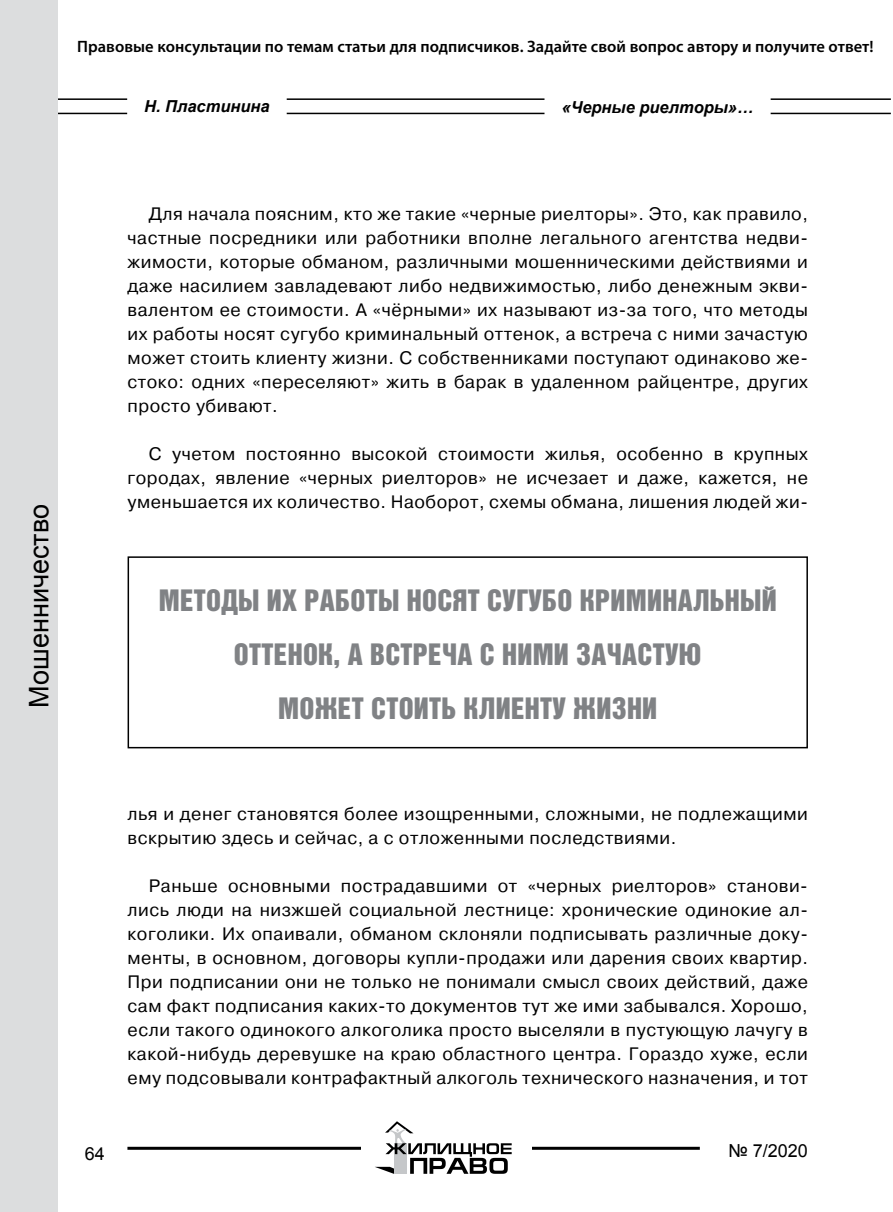
<style>
.page{position:relative;width:893px;height:1212px;background:#fff}
.page>*{position:absolute;margin:0;border:0;box-sizing:border-box;transform-origin:0 0}
.t1{font:30px/54px "Bastion Kontrast Alt C";letter-spacing:.01em;color:#808285;text-align:center}
.t2{font:27px "Arial";color:#000}
.t3{font:18px/24px "Pragmatica";letter-spacing:.03em;color:#000;text-align:justify}
.t4{font:18px "Arial";color:#000}
.t5{font:600 16.5px "Myriad Pro";letter-spacing:.005em;color:#000}
.t6{font:italic 700 16.5px "Arial";color:#000}
</style>
<div class="page">
<hr style="left:34px;top:98px;width:857px;height:2px;background:#000">
<hr style="left:34px;top:113px;width:857px;height:1px;background:#000">
<div style="left:0;top:0;width:58px;height:1212px;background:#dcddde"></div>
<div style="left:127px;top:95px;width:160px;height:23px;background:#fff"></div>
<div style="left:544px;top:96px;width:227px;height:22px;background:#fff"></div>
<hr style="left:127px;top:1147px;width:573px;height:3px;background:#000">
<div style="left:361px;top:1108px;width:170px;height:85px;background:#fff"></div>
<svg style="left:375px;top:1121px;width:137px;height:53px"></svg>
<div style="left:128px;top:556px;width:680px;height:192px;border:2px solid #000"></div>
<p class="t5" style="left:77px;top:36px;width:798px">Правовые консультации по темам статьи для подписчиков. Задайте свой вопрос автору и получите ответ!</p>
<p class="t6" style="left:144px;top:96px;width:127px">Н. Пластинина</p>
<p class="t6" style="left:561px;top:96px;width:194px">«Черные риелторы»…</p>
<h2 class="t2" style="left:21px;top:708px;width:205px;rotate:-90deg">Мошенничество</h2>
<p class="t3" style="left:128px;top:203px;width:682px;text-indent:21px">Для начала поясним, кто же такие «черные риелторы». Это, как правило, частные посредники или работники вполне легального агентства недви&shy;жимости, которые обманом, различными мошенническими действиями и даже насилием завладевают либо недвижимостью, либо денежным экви&shy;валентом ее стоимости. А «чёрными» их называют из-за того, что методы их работы носят сугубо криминальный оттенок, а встреча с ними зачастую может стоить клиенту жизни. С собственниками поступают одинаково же&shy;стоко: одних «переселяют» жить в барак в удаленном райцентре, других просто убивают.</p>
<p class="t3" style="left:128px;top:442px;width:682px;text-indent:21px">С учетом постоянно высокой стоимости жилья, особенно в крупных городах, явление «черных риелторов» не исчезает и даже, кажется, не уменьшается их количество. Наоборот, схемы обмана, лишения людей жи-</p>
<h1 class="t1" style="left:159px;top:573px;width:619px">методы их работы носят сугубо криминальный оттенок, а встреча с ними зачастую<br>может стоить клиенту жизни</h1>
<p class="t3" style="left:128px;top:803px;width:682px">лья и денег становятся более изощренными, сложными, не подлежащими вскрытию здесь и сейчас, а с отложенными последствиями.</p>
<p class="t3" style="left:128px;top:875px;width:682px;text-indent:21px">Раньше основными пострадавшими от «черных риелторов» станови&shy;лись люди на низжшей социальной лестнице: хронические одинокие ал&shy;коголики. Их опаивали, обманом склоняли подписывать различные доку&shy;менты, в основном, договоры купли-продажи или дарения своих квартир.<br>П ри подписании они не только не понимали смысл своих действий, даже сам факт подписания каких-то документов тут же ими забывался. Хорошо, если такого одинокого алкоголика просто выселяли в пустующую лачугу в какой-нибудь деревушке на краю областного центра. Гораздо хуже, если ему подсовывали контрафактный алкоголь технического назначения, и тот</p>
<p class="t4" style="left:85px;top:1142px;width:22px">64</p>
<p class="t4" style="left:729px;top:1138px;width:81px">№ 7/2020</p>
</div>
